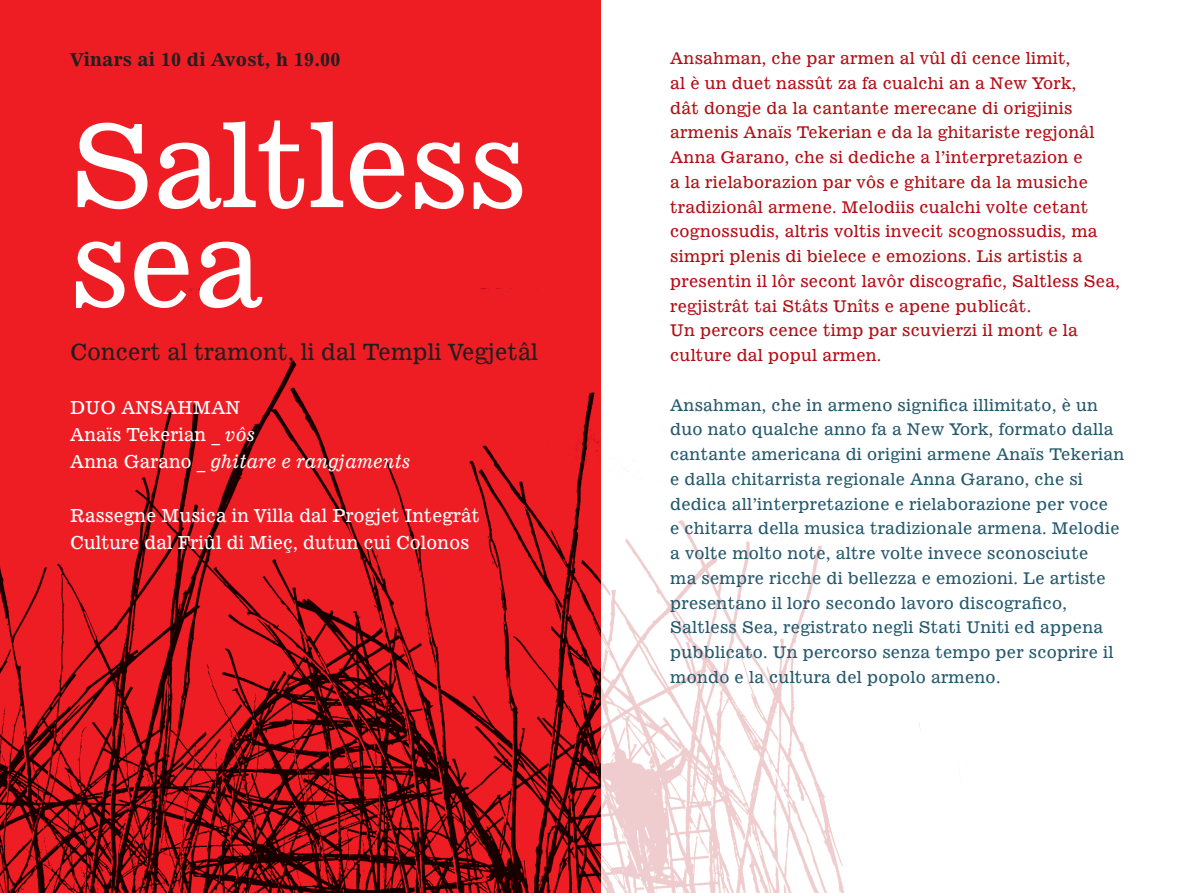
<style>
.page{position:relative;width:1200px;height:893px;background:#fff}
.page>*{position:absolute;margin:0;border:0;box-sizing:border-box;transform-origin:0 0}
.t1{font:114.75px/99px "News 701 BT Roman A";color:#fff}
.t2{font:22.5px "News 701 BT Roman A";letter-spacing:.015em;color:#231f20;scale:.96 1}
.t3{font:18px/27px "News 701 BT Roman A";letter-spacing:.015em;color:#fff;scale:.96 1}
.t4{font:18px "News 701 BT Italic A";letter-spacing:.015em;color:#fff;scale:.96 1}
.t5{font:18px "News 701 BT Bold A";letter-spacing:.02em;color:#231f20}
.t6{font:16.2px/24.8px "News 701 BT Roman A";letter-spacing:.02em;color:#b30e15}
.t7{font:16.2px/24.8px "News 701 BT Roman A";letter-spacing:.02em;color:#255a6e}
.s1{font-family:"News 701 BT Italic A"}
.s2{font-family:"News 701 BT Roman A"}
</style>
<div class="page">
<img style="left:600px;top:288px;width:321px;height:605px">
<svg style="left:0;top:0;width:600px;height:893px;background:#d1181e"></svg>
<p class="t5" style="left:70px;top:48px;width:272px">Vinars ai 10 di Avost, h 19.00</p>
<h1 class="t1" style="left:70px;top:116px;width:457px">Saltless sea</h1>
<h2 class="t2" style="left:70px;top:338px;width:488px">Concert al tramont, li dal Templi Vegjetâl</h2>
<p class="t3" style="left:70px;top:394px;width:194px">Duo Ansahman<br>Anaïs Tekerian _ <span class="s1">vôs</span></p>
<p class="t4" style="left:70px;top:451px;width:356px"><span class="s2">Anna Garano _</span> ghitare e rangjaments</p>
<p class="t3" style="left:70px;top:502px;width:428px">Rassegne Musica in Villa dal Progjet Integrât<br>Culture dal Friûl di Mieç, dutun cui Colonos</p>
<p class="t6" style="left:670px;top:46px;width:451px">Ansahman, che par armen al vûl dî cence limit,<br>al è un duet nassût za fa cualchi an a New York,<br>dât dongje da la cantante merecane di origjinis armenis Anaïs Tekerian e da la ghitariste regjonâl Anna Garano, che si dediche a l’interpretazion e<br>a la rielaborazion par vôs e ghitare da la musiche tradizionâl armene. Melodiis cualchi volte cetant cognossudis, altris voltis invecit scognossudis, ma simpri plenis di bielece e emozions. Lis artistis a presentin il lôr secont lavôr discografic, Saltless Sea, regjistrât tai Stâts Unîts e apene publicât.<br>Un percors cence timp par scuvierzi il mont e la culture dal popul armen.</p>
<p class="t7" style="left:670px;top:392px;width:455px">Ansahman, che in armeno significa illimitato, è un duo nato qualche anno fa a New York, formato dalla cantante americana di origini armene Anaïs Tekerian e dalla chitarrista regionale Anna Garano, che si dedica all’interpretazione e rielaborazione per voce<br>e chitarra della musica tradizionale armena. Melodie a volte molto note, altre volte invece sconosciute<br>ma sempre ricche di bellezza e emozioni. Le artiste presentano il loro secondo lavoro discografico, Saltless Sea, registrato negli Stati Uniti ed appena pubblicato. Un percorso senza tempo per scoprire il mondo e la cultura del popolo armeno.</p>
</div>
